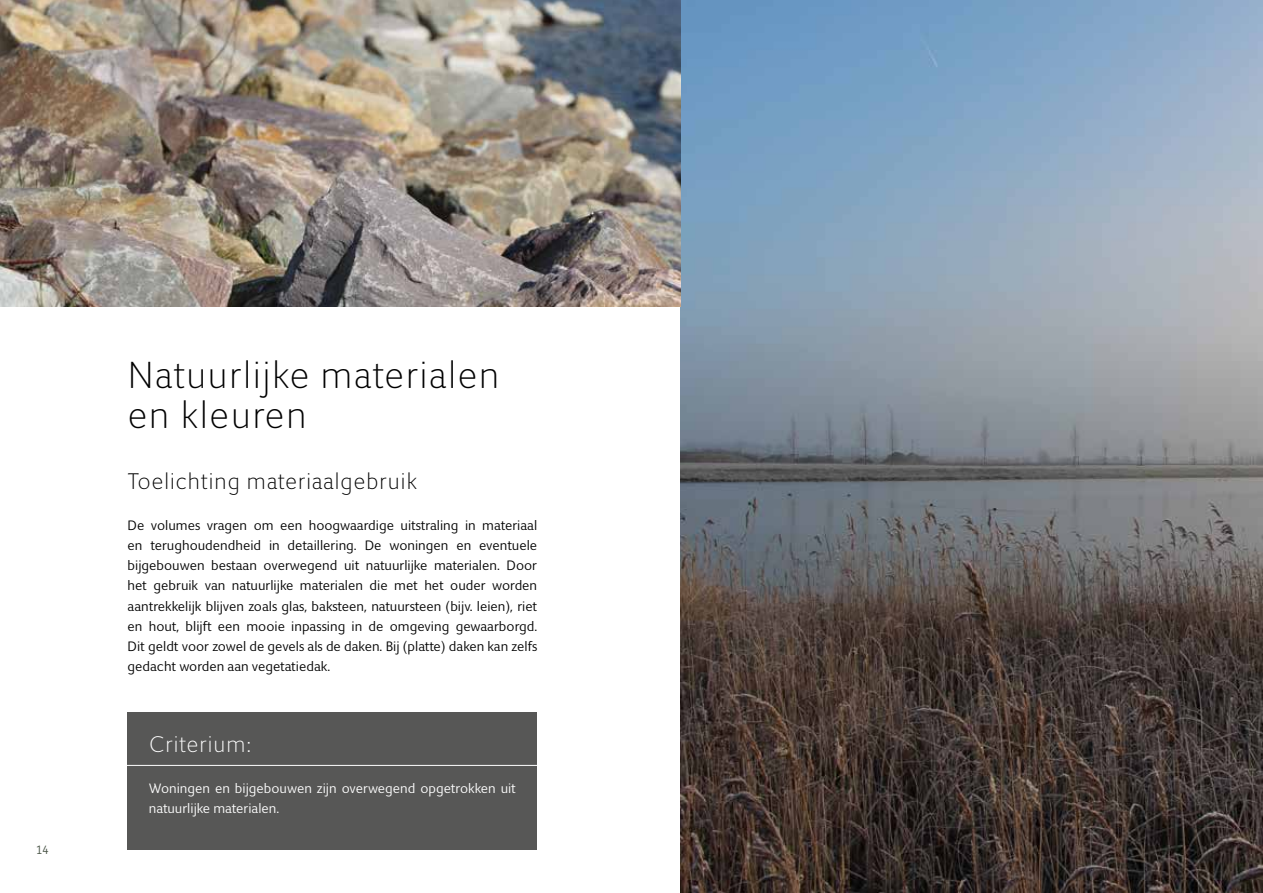
<style>
.page{position:relative;width:1263px;height:893px;background:#fff}
.page>*{position:absolute;margin:0;border:0;box-sizing:border-box;transform-origin:0 0}
.t1{font:300 37.5px/40.5px "Giacomo";letter-spacing:.02em;color:#000}
.t2{font:300 22.5px "Giacomo";letter-spacing:.02em;color:#000}
.t3{font:300 22.5px "Giacomo";letter-spacing:.02em;color:#fff}
.t4{font:13.5px/20.2px "Giacomo";color:#000;text-align:justify}
.t5{font:13.5px/20.2px "Giacomo";color:#fff}
.t6{font:12px "Giacomo";color:#495446}
</style>
<div class="page">
<img style="left:680px;top:0;width:583px;height:893px">
<img style="left:0;top:0;width:680px;height:307px">
<div style="left:128px;top:712px;width:409px;height:137px;background:#575756"></div>
<hr style="left:96px;top:765px;width:473px;height:1px;background:#fff">
<p class="t6" style="left:36px;top:842px;width:14px">14</p>
<h1 class="t1" style="left:128px;top:356px;width:374px">Natuurlijke materialen en kleuren</h1>
<h2 class="t2" style="left:128px;top:469px;width:291px">Toelichting materiaalgebruik</h2>
<p class="t4" style="left:128px;top:515px;width:411px">De volumes vragen om een hoogwaardige uitstraling in materiaal en terughoudendheid in detaillering. De woningen en eventuele bijgebouwen bestaan overwegend uit natuurlijke materialen. Door het gebruik van natuurlijke materialen die met het ouder worden aantrekkelijk blijven zoals glas, baksteen, natuursteen (bijv. leien), riet en hout, blijft een mooie inpassing in de omgeving gewaarborgd.<br>Dit geldt voor zowel de gevels als de daken. Bij (platte) daken kan zelfs gedacht worden aan vegetatiedak.</p>
<h2 class="t3" style="left:149px;top:732px;width:104px">Criterium:</h2>
<p class="t5" style="left:149px;top:778px;width:369px">Woningen en bijgebouwen zijn overwegend opgetrokken uit natuurlijke materialen.</p>
</div>
